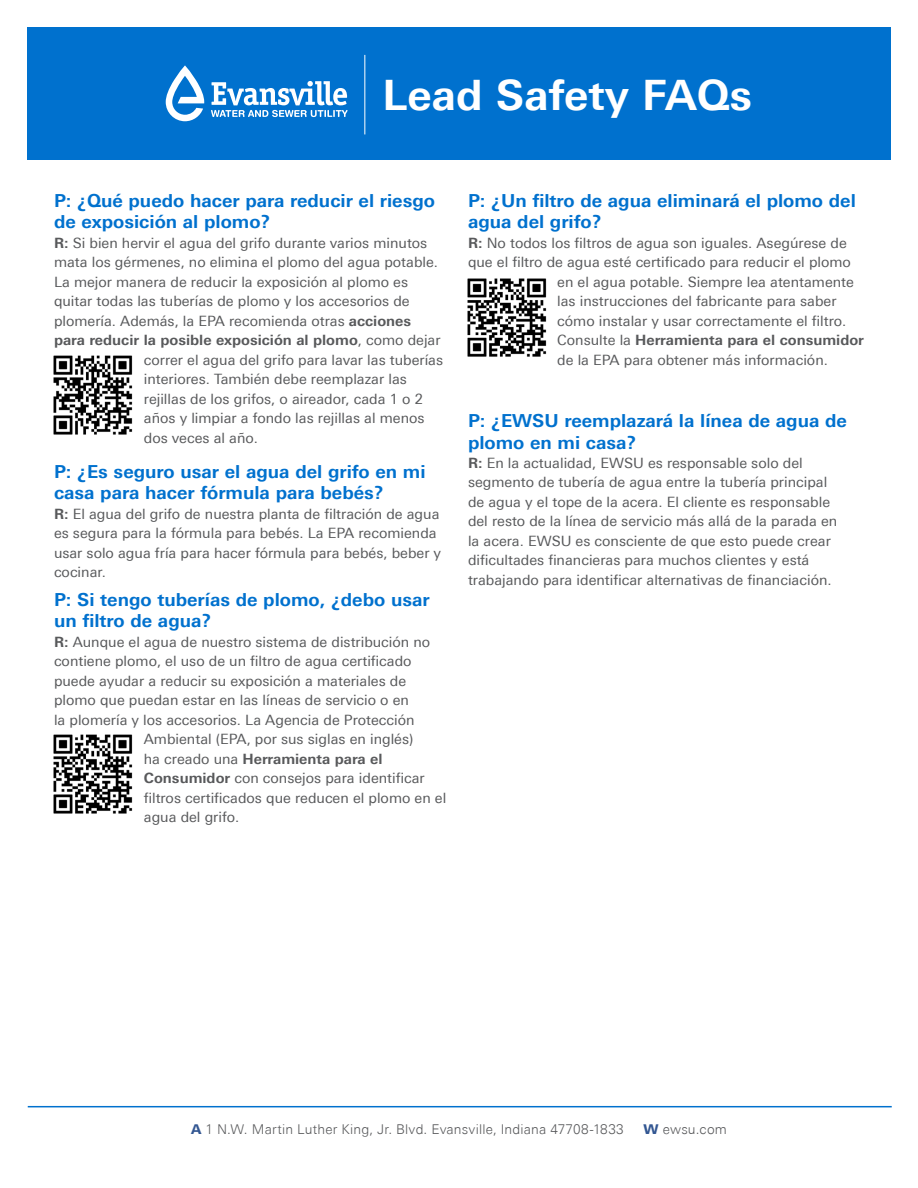
<style>
.page{position:relative;width:918px;height:1188px;background:#fff}
.page>*{position:absolute;margin:0;border:0;box-sizing:border-box;transform-origin:0 0}
.t1{font:700 42px "Univers Next Pro";color:#fff}
.t2{font:700 18px/21.6px "Univers Next Pro";color:#0071ce}
.t3{font:14.25px/19.5px "Univers Next Pro";color:#58595b}
.t4{font:700 14.25px "Univers Next Pro";color:#58595b}
.t5{font:300 13.5px "Univers Next Pro";letter-spacing:.01em;color:#58595b}
.s1{font-weight:700}
.s2{font-weight:400}
.s3{font-weight:800;color:#335792}
</style>
<div class="page">
<div style="left:27px;top:27px;width:864px;height:133px;background:#0071ce"></div>
<hr style="left:28px;top:1106px;width:864px;height:1px;background:#0071ce">
<img style="left:53px;top:734px;width:80px;height:80px">
<img style="left:467px;top:278px;width:80px;height:79px">
<hr style="left:364px;top:55px;width:1px;height:79px;background:#fff">
<svg style="left:166px;top:65px;width:38px;height:56px"></svg>
<svg style="left:211px;top:81px;width:137px;height:36px"></svg>
<img style="left:53px;top:355px;width:80px;height:80px">
<h1 class="t1" style="left:382px;top:70px;width:371px">Lead Safety FAQs</h1>
<p class="t2" style="left:54px;top:189px;width:383px">P: ¿Qué puedo hacer para reducir el riesgo de exposición al plomo?</p>
<p class="t3" style="left:54px;top:233px;width:375px"><span class="s1">R:</span> Si bien hervir el agua del grifo durante varios minutos</p>
<p class="t3" style="left:54px;top:253px;width:386px">mata los gérmenes, no elimina el plomo del agua potable.</p>
<p class="t3" style="left:54px;top:272px;width:356px">La mejor manera de reducir la exposición al plomo es</p>
<p class="t3" style="left:54px;top:291px;width:357px">quitar todas las tuberías de plomo y los accesorios de</p>
<p class="t3" style="left:54px;top:311px;width:359px">plomería. Además, la EPA recomienda otras <span class="s1">acciones</span></p>
<p class="t4" style="left:54px;top:332px;width:388px">para reducir la posible exposición al plomo<span class="s2">, como dejar</span></p>
<p class="t3" style="left:144px;top:350px;width:301px">correr el agua del grifo para lavar las tuberías</p>
<p class="t3" style="left:144px;top:369px;width:265px">interiores. También debe reemplazar las</p>
<p class="t3" style="left:144px;top:389px;width:281px">rejillas de los grifos, o aireador, cada 1 o 2</p>
<p class="t3" style="left:144px;top:408px;width:282px">años y limpiar a fondo las rejillas al menos</p>
<p class="t3" style="left:144px;top:428px;width:116px">dos veces al año.</p>
<p class="t2" style="left:54px;top:461px;width:373px">P: ¿Es seguro usar el agua del grifo en mi casa para hacer fórmula para bebés?</p>
<p class="t3" style="left:54px;top:504px;width:389px"><span class="s1">R:</span> El agua del grifo de nuestra planta de filtración de agua es segura para la fórmula para bebés. La EPA recomienda usar solo agua fría para hacer fórmula para bebés, beber y cocinar.</p>
<p class="t2" style="left:54px;top:589px;width:377px">P: Si tengo tuberías de plomo, ¿debo usar un filtro de agua?</p>
<p class="t3" style="left:54px;top:632px;width:378px"><span class="s1">R:</span> Aunque el agua de nuestro sistema de distribución no</p>
<p class="t3" style="left:54px;top:652px;width:359px">contiene plomo, el uso de un filtro de agua certificado</p>
<p class="t3" style="left:54px;top:671px;width:354px">puede ayudar a reducir su exposición a materiales de</p>
<p class="t3" style="left:54px;top:691px;width:357px">plomo que puedan estar en las líneas de servicio o en</p>
<p class="t3" style="left:54px;top:710px;width:362px">la plomería y los accesorios. La Agencia de Protección</p>
<p class="t3" style="left:144px;top:730px;width:271px">Ambiental (EPA, por sus siglas en inglés)</p>
<p class="t4" style="left:144px;top:750px;width:240px"><span class="s2">ha creado una</span> Herramienta para el</p>
<p class="t3" style="left:144px;top:769px;width:282px"><span class="s1">Consumidor</span> con consejos para identificar</p>
<p class="t3" style="left:144px;top:788px;width:304px">filtros certificados que reducen el plomo en el</p>
<p class="t3" style="left:144px;top:808px;width:97px">agua del grifo.</p>
<p class="t2" style="left:468px;top:189px;width:389px">P: ¿Un filtro de agua eliminará el plomo del agua del grifo?</p>
<p class="t3" style="left:468px;top:233px;width:380px"><span class="s1">R:</span> No todos los filtros de agua son iguales. Asegúrese de</p>
<p class="t3" style="left:468px;top:253px;width:384px">que el filtro de agua esté certificado para reducir el plomo</p>
<p class="t3" style="left:557px;top:272px;width:298px">en el agua potable. Siempre lea atentamente</p>
<p class="t3" style="left:557px;top:291px;width:281px">las instrucciones del fabricante para saber</p>
<p class="t3" style="left:557px;top:311px;width:290px">cómo instalar y usar correctamente el filtro.</p>
<p class="t4" style="left:557px;top:332px;width:308px"><span class="s2">Consulte la</span> Herramienta para el consumidor</p>
<p class="t3" style="left:557px;top:350px;width:272px">de la EPA para obtener más información.</p>
<p class="t2" style="left:468px;top:410px;width:381px">P: ¿EWSU reemplazará la línea de agua de plomo en mi casa?</p>
<p class="t3" style="left:468px;top:453px;width:371px"><span class="s1">R:</span> En la actualidad, EWSU es responsable solo del segmento de tubería de agua entre la tubería principal de agua y el tope de la acera. El cliente es responsable del resto de la línea de servicio más allá de la parada en la acera. EWSU es consciente de que esto puede crear dificultades financieras para muchos clientes y está trabajando para identificar alternativas de financiación.</p>
<p class="t5" style="left:191px;top:1121px;width:434px"><span class="s3">A</span> 1 N.W. Martin Luther King, Jr. Blvd. Evansville, Indiana 47708-1833</p>
<p class="t5" style="left:644px;top:1121px;width:85px"><span class="s3">W</span> ewsu.com</p>
</div>
